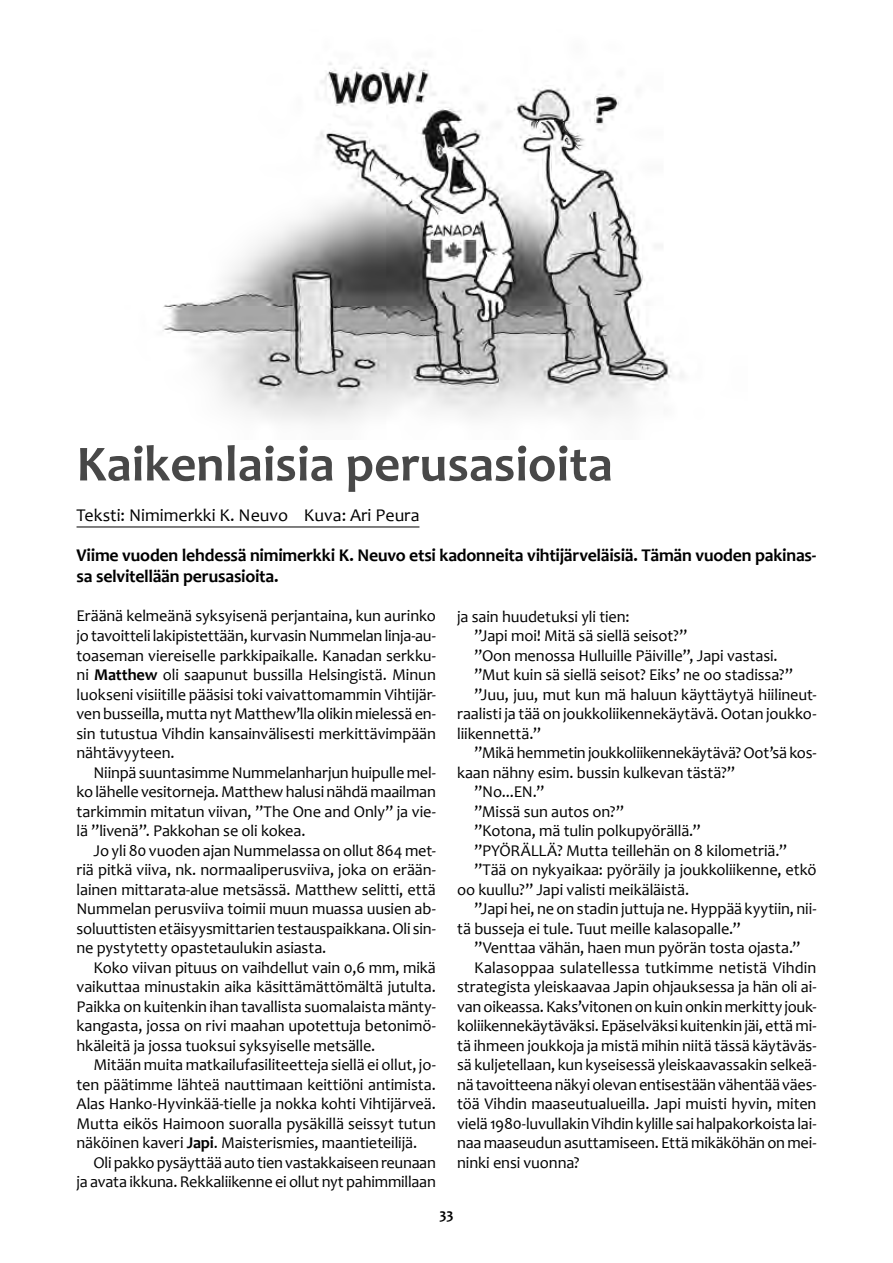
<style>
.page{position:relative;width:893px;height:1263px;background:#fff}
.page>*{position:absolute;margin:0;border:0;box-sizing:border-box;transform-origin:0 0}
.OTSIKKO_34{font:700 51px "Candara";color:#484848}
.Ingressi_12_bold{font:700 18px/21px "Candara";letter-spacing:-.01em;color:#000}
.Kirjoittaja{font:18px "Candara";color:#000}
.Leipis_12_pt_sis_ved{font:16.5px/19.5px "Candara";letter-spacing:-.01em;color:#000;text-align:justify}
.Leipis_12_pt_ei_sisv{font:16.5px/19.5px "Candara";letter-spacing:-.005em;color:#000;text-align:justify}
.t1{font:700 15px "Candara";color:#000}
.s1{font-weight:700}
</style>
<div class="page">
<img style="left:162px;top:62px;width:521px;height:362px">
<hr style="left:77px;top:527px;width:342px;height:1px;background:#000">
<p class="OTSIKKO_34" style="left:77px;top:432px;width:538px">Kaikenlaisia perusasioita</p>
<p class="Kirjoittaja" style="left:77px;top:504px;width:344px">Teksti: Nimimerkki K. Neuvo Kuva: Ari Peura</p>
<p class="Ingressi_12_bold" style="left:77px;top:545px;width:741px">Viime vuoden lehdessä nimimerkki K. Neuvo etsi kadonneita vihtijärveläisiä. Tämän vuoden pakinas&shy;sa selvitellään perusasioita.</p>
<p class="Leipis_12_pt_ei_sisv" style="left:77px;top:606px;width:361px">Eräänä kelmeänä syksyisenä perjantaina, kun aurinko jo tavoitteli lakipistettään, kurvasin Nummelan linja-au&shy;toaseman viereiselle parkkipaikalle. Kanadan serkku&shy;ni <span class="s1">Matthew</span> oli saapunut bussilla Helsingistä. Minun luokseni visiitille pääsisi toki vaivattomammin Vihtijär&shy;ven busseilla, mutta nyt Matthew’lla olikin mielessä en&shy;sin tutustua Vihdin kansainvälisesti merkittävimpään nähtävyyteen.</p>
<p class="Leipis_12_pt_sis_ved" style="left:77px;top:762px;width:361px;text-indent:17px">Niinpä suuntasimme Nummelanharjun huipulle mel&shy;ko lähelle vesitorneja. Matthew halusi nähdä maailman tarkimmin mitatun viivan, ”The One and Only” ja vie&shy;lä ”livenä”. Pakkohan se oli kokea.</p>
<p class="Leipis_12_pt_sis_ved" style="left:77px;top:840px;width:361px;text-indent:17px">Jo yli 80 vuoden ajan Nummelassa on ollut 864 met&shy;riä pitkä viiva, nk. normaaliperusviiva, joka on erään&shy;lainen mittarata-alue metsässä. Matthew selitti, että Nummelan perusviiva toimii muun muassa uusien ab&shy;soluuttisten etäisyysmittarien testauspaikkana. Oli sin&shy;ne pystytetty opastetaulukin asiasta.</p>
<p class="Leipis_12_pt_sis_ved" style="left:77px;top:957px;width:361px;text-indent:17px">Koko viivan pituus on vaihdellut vain 0,6 mm, mikä vaikuttaa minustakin aika käsittämättömältä jutulta.<br>Paikka on kuitenkin ihan tavallista suomalaista mänty&shy;kangasta, jossa on rivi maahan upotettuja betonimö&shy;hkäleitä ja jossa tuoksui syksyiselle metsälle.</p>
<p class="Leipis_12_pt_sis_ved" style="left:77px;top:1055px;width:361px;text-indent:17px">Mitään muita matkailufasiliteetteja siellä ei ollut, jo&shy;ten päätimme lähteä nauttimaan keittiöni antimista.<br>Alas Hanko-Hyvinkää-tielle ja nokka kohti Vihtijärveä.<br>Mutta eikös Haimoon suoralla pysäkillä seissyt tutun näköinen kaveri <span class="s1">Japi</span>. Maisterismies, maantieteilijä.</p>
<p class="Leipis_12_pt_sis_ved" style="left:77px;top:1152px;width:361px;text-align:right">Oli pakko pysäyttää auto tien vastakkaiseen reunaan<br>ja avata ikkuna. Rekkaliikenne ei ollut nyt pahimmillaan</p>
<p class="Leipis_12_pt_sis_ved" style="left:457px;top:606px;width:174px">ja sain huudetuksi yli tien:</p>
<p class="Leipis_12_pt_sis_ved" style="left:474px;top:626px;width:215px">”Japi moi! Mitä sä siellä seisot?”</p>
<p class="Leipis_12_pt_sis_ved" style="left:474px;top:645px;width:305px">”Oon menossa Hulluille Päiville”, Japi vastasi.</p>
<p class="Leipis_12_pt_sis_ved" style="left:474px;top:665px;width:320px">”Mut kuin sä siellä seisot? Eiks’ ne oo stadissa?”</p>
<p class="Leipis_12_pt_sis_ved" style="left:457px;top:684px;width:361px;text-indent:17px">”Juu, juu, mut kun mä haluun käyttäytyä hiilineut&shy;raalisti ja tää on joukkoliikennekäytävä. Ootan joukko&shy;liikennettä.”</p>
<p class="Leipis_12_pt_sis_ved" style="left:457px;top:743px;width:361px;text-indent:17px">”Mikä hemmetin joukkoliikennekäytävä? Oot’sä kos&shy;kaan nähny esim. bussin kulkevan tästä?”</p>
<p class="Leipis_12_pt_sis_ved" style="left:474px;top:782px;width:72px">”No...EN.”</p>
<p class="Leipis_12_pt_sis_ved" style="left:474px;top:801px;width:151px">”Missä sun autos on?”</p>
<p class="Leipis_12_pt_sis_ved" style="left:474px;top:821px;width:228px">”Kotona, mä tulin polkupyörällä.”</p>
<p class="Leipis_12_pt_sis_ved" style="left:474px;top:840px;width:314px">”PYÖRÄLLÄ? Mutta teillehän on 8 kilometriä.”</p>
<p class="Leipis_12_pt_sis_ved" style="left:457px;top:860px;width:361px;text-indent:17px">”Tää on nykyaikaa: pyöräily ja joukkoliikenne, etkö oo kuullu?” Japi valisti meikäläistä.</p>
<p class="Leipis_12_pt_sis_ved" style="left:457px;top:899px;width:361px;text-indent:17px">”Japi hei, ne on stadin juttuja ne. Hyppää kyytiin, nii&shy;tä busseja ei tule. Tuut meille kalasopalle.”</p>
<p class="Leipis_12_pt_sis_ved" style="left:474px;top:938px;width:328px">”Venttaa vähän, haen mun pyörän tosta ojasta.”</p>
<p class="Leipis_12_pt_sis_ved" style="left:457px;top:957px;width:361px;text-indent:17px">Kalasoppaa sulatellessa tutkimme netistä Vihdin strategista yleiskaavaa Japin ohjauksessa ja hän oli ai&shy;van oikeassa. Kaks’vitonen on kuin onkin merkitty jouk&shy;koliikennekäytäväksi. Epäselväksi kuitenkin jäi, että mi&shy;tä ihmeen joukkoja ja mistä mihin niitä tässä käytäväs&shy;sä kuljetellaan, kun kyseisessä yleiskaavassakin selkeä&shy;nä tavoitteena näkyi olevan entisestään vähentää väes&shy;töä Vihdin maaseutualueilla. Japi muisti hyvin, miten vielä 1980-luvullakin Vihdin kylille sai halpakorkoista lai&shy;naa maaseudun asuttamiseen. Että mikäköhän on mei&shy;ninki ensi vuonna?</p>
<p class="t1" style="left:439px;top:1204px;width:16px">33</p>
</div>
